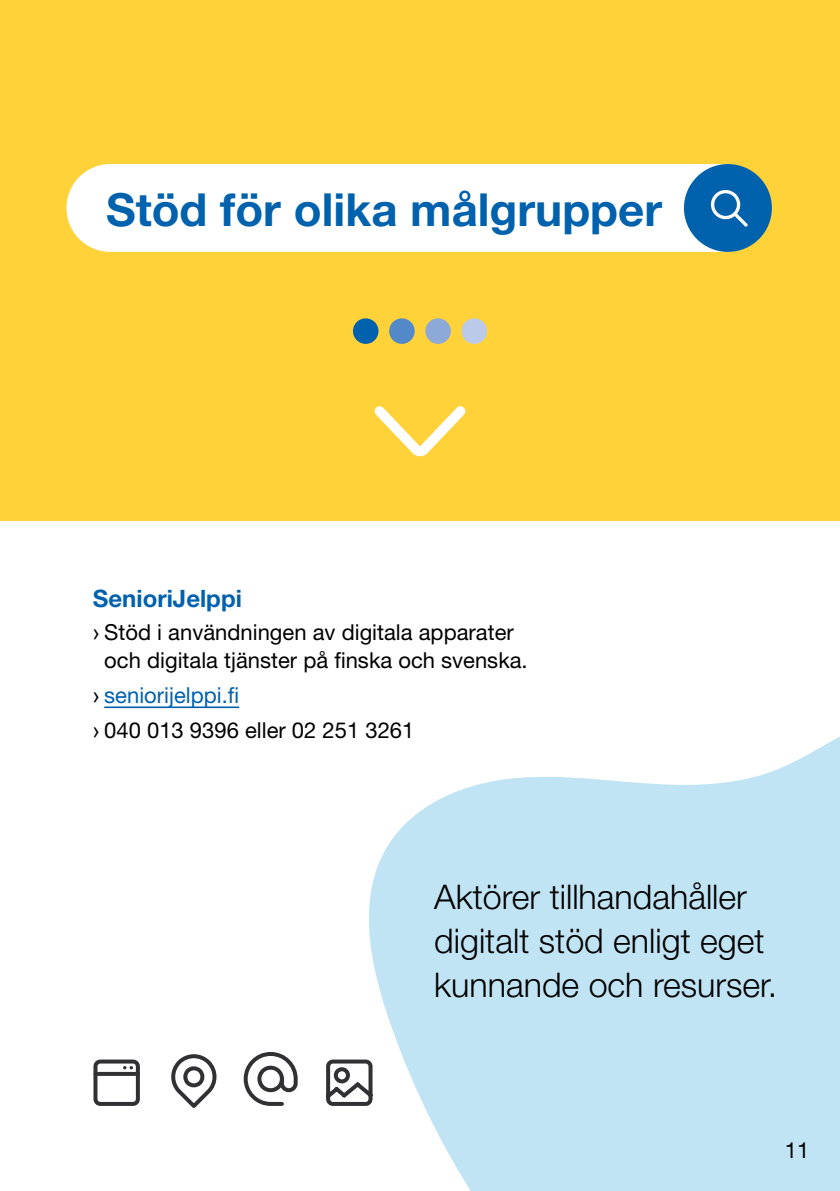
<style>
.page{position:relative;width:840px;height:1191px;background:#fff}
.page>*{position:absolute;margin:0;border:0;box-sizing:border-box;transform-origin:0 0}
.t1{font:700 45.6px "Helvetica Neue LT Std";color:#0061ad}
.leipis{font:300 34px/44px "Helvetica Neue LT Std";color:#000}
.H4_toimipisteet{font:700 24px "Helvetica Neue LT Std";color:#0061ad}
.Luettelo{font:22px/28px "Helvetica Neue LT Std";color:#000}
.Luettelo-2{font:22px "Helvetica Neue LT Std";color:#0061ad}
.s1{font-family:"Arial"}
.s2{font-family:"Arial";color:#000}
</style>
<div class="page">
<div style="left:0;top:0;width:839px;height:521px;background:#ffd239"></div>
<svg style="left:369px;top:737px;width:470px;height:454px;fill:#c0e4f4"></svg>
<div style="left:66px;top:164px;width:703px;height:88px;background:#fff;border-radius:44px"></div>
<div style="left:683px;top:164px;width:88px;height:88px;background:#0061ad;border-radius:44px"></div>
<svg style="left:710px;top:190px;width:37px;height:37px"></svg>
<hr style="left:104px;top:706px;width:135px;height:2px;background:#0061ad">
<svg style="left:374px;top:406px;width:92px;height:51px"></svg>
<div style="left:353px;top:318px;width:25px;height:26px;background:#0061ad;border-radius:50%"></div>
<div style="left:389px;top:318px;width:25px;height:26px;background:#5389c8;border-radius:50%"></div>
<div style="left:425px;top:318px;width:25px;height:26px;background:#8ca9d8;border-radius:50%"></div>
<div style="left:461px;top:318px;width:25px;height:26px;background:#bccae9;border-radius:50%"></div>
<svg style="left:93px;top:1059px;width:47px;height:47px"></svg>
<svg style="left:95px;top:1072px;width:43px;height:4px"></svg>
<svg style="left:243px;top:1052px;width:55px;height:54px"></svg>
<svg style="left:326px;top:1057px;width:50px;height:51px"></svg>
<svg style="left:171px;top:1054px;width:46px;height:54px"></svg>
<h3 class="t1" style="left:106px;top:182px;width:557px">Stöd för olika målgrupper</h3>
<h4 class="H4_toimipisteet" style="left:93px;top:583px;width:150px">SenioriJelppi</h4>
<p class="Luettelo" style="left:104px;top:618px;width:424px;text-indent:-11px"><span class="s1">›</span> Stöd i användningen av digitala apparater och digitala tjänster på finska och svenska.</p>
<p class="Luettelo-2" style="left:93px;top:682px;width:148px"><span class="s2">›</span> seniorijelppi.fi</p>
<p class="Luettelo" style="left:93px;top:715px;width:323px"><span class="s1">›</span> 040 013 9396 eller 02 251 3261</p>
<p class="leipis" style="left:434px;top:873px;width:344px">Aktörer tillhandahåller digitalt stöd enligt eget kunnande och resurser.</p>
<p class="Luettelo" style="left:784px;top:1135px;width:26px">11</p>
</div>
